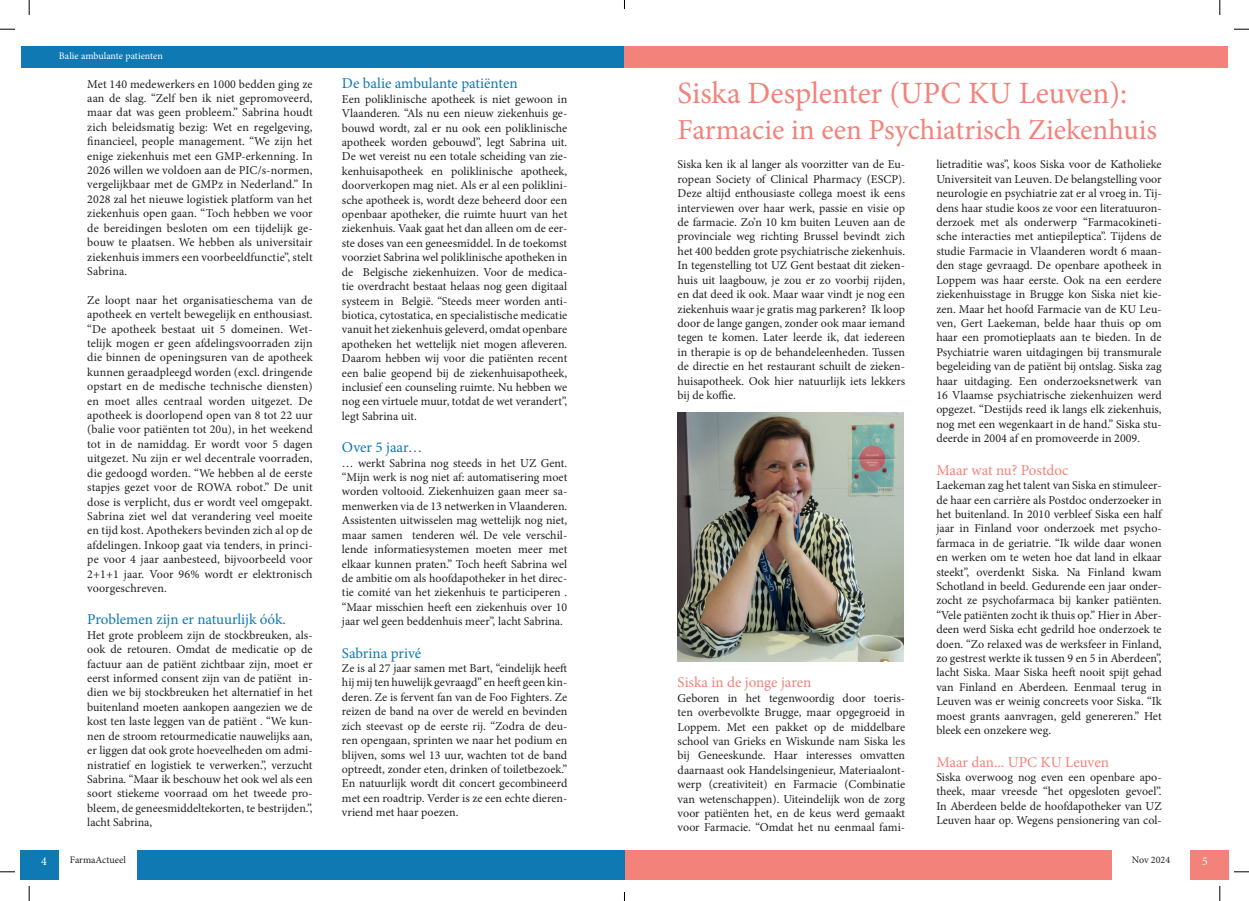
<style>
.page{position:relative;width:1249px;height:901px;background:#fff}
.page>*{position:absolute;margin:0;border:0;box-sizing:border-box;transform-origin:0 0}
.t1{font:31px "Minion Pro";color:#f3827a}
.t2{font:29px "Minion Pro";color:#f3827a}
.t3{font:15px "Minion Pro";color:#0e79b3}
.t4{font:15px "Minion Pro";letter-spacing:-.005em;color:#f3827a}
.t5{font:12px/14.4px "Minion Pro";color:#231f20;text-align:justify}
.t6{font:12px "Minion Pro";color:#fff}
.t7{font:10px "Minion Pro";color:#fff}
.t8{font:10px "Minion Pro";color:#231f20}
</style>
<div class="page">
<div style="left:624px;top:850px;width:488px;height:30px;background:#f3827a"></div>
<div style="left:137px;top:850px;width:487px;height:30px;background:#0e79b3"></div>
<div style="left:1190px;top:850px;width:38px;height:30px;background:#f3827a"></div>
<div style="left:21px;top:850px;width:38px;height:30px;background:#0e79b3"></div>
<div style="left:21px;top:47px;width:603px;height:21px;background:#0e79b3"></div>
<div style="left:624px;top:47px;width:604px;height:21px;background:#f3827a"></div>
<img style="left:678px;top:413px;width:225px;height:248px">
<svg style="left:0;top:29px;width:15px;height:1px"></svg>
<svg style="left:1234px;top:29px;width:15px;height:1px"></svg>
<svg style="left:0;top:871px;width:15px;height:1px"></svg>
<svg style="left:1234px;top:871px;width:15px;height:1px"></svg>
<svg style="left:29px;top:0;width:1px;height:15px"></svg>
<svg style="left:29px;top:886px;width:1px;height:14px"></svg>
<svg style="left:1219px;top:0;width:2px;height:15px"></svg>
<svg style="left:1219px;top:886px;width:2px;height:14px"></svg>
<p class="t7" style="left:59px;top:49px;width:106px">Balie ambulante patienten</p>
<p class="t5" style="left:87px;top:77px;width:227px">Met 140 medewerkers en 1000 bedden ging ze aan de slag. “Zelf ben ik niet gepromoveerd, maar dat was geen probleem.” Sabrina houdt zich beleidsmatig bezig: Wet en regelgeving, financieel, people management. “We zijn het enige ziekenhuis met een GMP-erkenning. In 2026 willen we voldoen aan de PIC/s-normen, vergelijkbaar met de GMPz in Nederland.” In 2028 zal het nieuwe logistiek platform van het ziekenhuis open gaan. “Toch hebben we voor de bereidingen besloten om een tijdelijk ge&shy;bouw te plaatsen. We hebben als universitair ziekenhuis immers een voorbeeldfunctie”, stelt Sabrina.</p>
<p class="t5" style="left:87px;top:293px;width:227px">Ze loopt naar het organisatieschema van de apotheek en vertelt bewegelijk en enthousiast. “De apotheek bestaat uit 5 domeinen. Wet&shy;telijk mogen er geen afdelingsvoorraden zijn die binnen de openingsuren van de apotheek kunnen geraadpleegd worden (excl. dringende opstart en de medische technische diensten) en moet alles centraal worden uitgezet. De apotheek is doorlopend open van 8 tot 22 uur (balie voor patiënten tot 20u), in het weekend tot in de namiddag. Er wordt voor 5 dagen uitgezet. Nu zijn er wel decentrale voorraden, die gedoogd worden. “We hebben al de eerste stapjes gezet voor de ROWA robot.” De unit dose is verplicht, dus er wordt veel omgepakt.<br>Sabrina ziet wel dat verandering veel moeite en tijd kost. Apothekers bevinden zich al op de afdelingen. Inkoop gaat via tenders, in princi&shy;pe voor 4 jaar aanbesteed, bijvoorbeeld voor 2+1+1 jaar. Voor 96% wordt er elektronisch voorgeschreven.</p>
<p class="t3" style="left:87px;top:609px;width:200px">Problemen zijn er natuurlijk óók.</p>
<p class="t5" style="left:87px;top:627px;width:227px">Het grote probleem zijn de stockbreuken, als&shy;ook de retouren. Omdat de medicatie op de factuur aan de patiënt zichtbaar zijn, moet er eerst informed consent zijn van de patiënt in&shy;dien we bij stockbreuken het alternatief in het buitenland moeten aankopen aangezien we de kost ten laste leggen van de patiënt . “We kun&shy;nen de stroom retourmedicatie nauwelijks aan, er liggen dat ook grote hoeveelheden om admi&shy;nistratief en logistiek te verwerken.”, verzucht Sabrina. “Maar ik beschouw het ook wel als een soort stiekeme voorraad om het tweede pro&shy;bleem, de geneesmiddeltekorten, te bestrijden.”, lacht Sabrina,</p>
<p class="t3" style="left:342px;top:73px;width:177px">De balie ambulante patiënten</p>
<p class="t5" style="left:342px;top:92px;width:227px">Een poliklinische apotheek is niet gewoon in Vlaanderen. “Als nu een nieuw ziekenhuis ge&shy;bouwd wordt, zal er nu ook een poliklinische apotheek worden gebouwd”, legt Sabrina uit.<br>De wet vereist nu een totale scheiding van zie&shy;kenhuisapotheek en poliklinische apotheek, doorverkopen mag niet. Als er al een poliklini&shy;sche apotheek is, wordt deze beheerd door een openbaar apotheker, die ruimte huurt van het ziekenhuis. Vaak gaat het dan alleen om de eer&shy;ste doses van een geneesmiddel. In de toekomst voorziet Sabrina wel poliklinische apotheken in de Belgische ziekenhuizen. Voor de medica&shy;tie overdracht bestaat helaas nog geen digitaal systeem in België. “Steeds meer worden anti&shy;biotica, cytostatica, en specialistische medicatie vanuit het ziekenhuis geleverd, omdat openbare apotheken het wettelijk niet mogen afleveren.<br>Daarom hebben wij voor die patiënten recent een balie geopend bij de ziekenhuisapotheek, inclusief een counseling ruimte. Nu hebben we nog een virtuele muur, totdat de wet verandert”, legt Sabrina uit.</p>
<p class="t3" style="left:342px;top:437px;width:82px">Over 5 jaar…</p>
<p class="t5" style="left:342px;top:455px;width:227px">… werkt Sabrina nog steeds in het UZ Gent. “Mijn werk is nog niet af: automatisering moet worden voltooid. Ziekenhuizen gaan meer sa&shy;menwerken via de 13 netwerken in Vlaanderen.<br>Assistenten uitwisselen mag wettelijk nog niet, maar samen tenderen wél. De vele verschil&shy;lende informatiesystemen moeten meer met elkaar kunnen praten.” Toch heeft Sabrina wel de ambitie om als hoofdapotheker in het direc&shy;tie comité van het ziekenhuis te participeren . “Maar misschien heeft een ziekenhuis over 10 jaar wel geen beddenhuis meer”, lacht Sabrina.</p>
<p class="t3" style="left:342px;top:642px;width:81px">Sabrina privé</p>
<p class="t5" style="left:342px;top:660px;width:227px">Ze is al 27 jaar samen met Bart, “eindelijk heeft hij mij ten huwelijk gevraagd” en heeft geen kin&shy;deren. Ze is fervent fan van de Foo Fighters. Ze reizen de band na over de wereld en bevinden zich steevast op de eerste rij. “Zodra de deu&shy;ren opengaan, sprinten we naar het podium en blijven, soms wel 13 uur, wachten tot de band optreedt, zonder eten, drinken of toiletbezoek.” En natuurlijk wordt dit concert gecombineerd met een roadtrip. Verder is ze een echte dieren&shy;vriend met haar poezen.</p>
<h1 class="t1" style="left:678px;top:72px;width:451px">Siska Desplenter (UPC KU Leuven):</h1>
<h2 class="t2" style="left:678px;top:110px;width:481px">Farmacie in een Psychiatrisch Ziekenhuis</h2>
<p class="t5" style="left:678px;top:157px;width:229px">Siska ken ik al langer als voorzitter van de Eu&shy;ropean Society of Clinical Pharmacy (ESCP).<br>Deze altijd enthousiaste collega moest ik eens interviewen over haar werk, passie en visie op de farmacie. Zo’n 10 km buiten Leuven aan de provinciale weg richting Brussel bevindt zich het 400 bedden grote psychiatrische ziekenhuis.<br>In tegenstelling tot UZ Gent bestaat dit zieken&shy;huis uit laagbouw, je zou er zo voorbij rijden, en dat deed ik ook. Maar waar vindt je nog een ziekenhuis waar je gratis mag parkeren? Ik loop door de lange gangen, zonder ook maar iemand tegen te komen. Later leerde ik, dat iedereen in therapie is op de behandeleenheden. Tussen de directie en het restaurant schuilt de zieken&shy;huisapotheek. Ook hier natuurlijk iets lekkers bij de koffie.</p>
<p class="t5" style="left:936px;top:157px;width:227px">lietraditie was”, koos Siska voor de Katholieke Universiteit van Leuven. De belangstelling voor neurologie en psychiatrie zat er al vroeg in. Tij&shy;dens haar studie koos ze voor een literatuuron&shy;derzoek met als onderwerp “Farmacokineti&shy;sche interacties met antiepileptica”. Tijdens de studie Farmacie in Vlaanderen wordt 6 maan&shy;den stage gevraagd. De openbare apotheek in Loppem was haar eerste. Ook na een eerdere ziekenhuisstage in Brugge kon Siska niet kie&shy;zen. Maar het hoofd Farmacie van de KU Leu&shy;ven, Gert Laekeman, belde haar thuis op om haar een promotieplaats aan te bieden. In de Psychiatrie waren uitdagingen bij transmurale begeleiding van de patiënt bij ontslag. Siska zag haar uitdaging. Een onderzoeksnetwerk van 16 Vlaamse psychiatrische ziekenhuizen werd opgezet. “Destijds reed ik langs elk ziekenhuis, nog met een wegenkaart in de hand.” Siska stu&shy;deerde in 2004 af en promoveerde in 2009.</p>
<p class="t4" style="left:936px;top:459px;width:134px">Maar wat nu? Postdoc</p>
<p class="t5" style="left:936px;top:478px;width:227px">Laekeman zag het talent van Siska en stimuleer&shy;de haar een carrière als Postdoc onderzoeker in het buitenland. In 2010 verbleef Siska een half jaar in Finland voor onderzoek met psycho&shy;farmaca in de geriatrie. “Ik wilde daar wonen en werken om te weten hoe dat land in elkaar steekt”, overdenkt Siska. Na Finland kwam Schotland in beeld. Gedurende een jaar onder&shy;zocht ze psychofarmaca bij kanker patiënten. “Vele patiënten zocht ik thuis op.” Hier in Aber&shy;deen werd Siska echt gedrild hoe onderzoek te doen. “Zo relaxed was de werksfeer in Finland, zo gestrest werkte ik tussen 9 en 5 in Aberdeen”, lacht Siska. Maar Siska heeft nooit spijt gehad van Finland en Aberdeen. Eenmaal terug in Leuven was er weinig concreets voor Siska. “Ik moest grants aanvragen, geld genereren.” Het bleek een onzekere weg.</p>
<p class="t4" style="left:936px;top:751px;width:174px">Maar dan... UPC KU Leuven</p>
<p class="t5" style="left:936px;top:769px;width:227px">Siska overwoog nog even een openbare apo&shy;theek, maar vreesde “het opgesloten gevoel”.<br>In Aberdeen belde de hoofdapotheker van UZ Leuven haar op. Wegens pensionering van col-</p>
<p class="t4" style="left:678px;top:672px;width:135px">Siska in de jonge jaren</p>
<p class="t5" style="left:678px;top:690px;width:229px">Geboren in het tegenwoordig door toeris&shy;ten overbevolkte Brugge, maar opgegroeid in Loppem. Met een pakket op de middelbare school van Grieks en Wiskunde nam Siska les bij Geneeskunde. Haar interesses omvatten daarnaast ook Handelsingenieur, Materiaalont&shy;werp (creativiteit) en Farmacie (Combinatie van wetenschappen). Uiteindelijk won de zorg voor patiënten het, en de keus werd gemaakt voor Farmacie. “Omdat het nu eenmaal fami-</p>
<p class="t6" style="left:41px;top:852px;width:7px">4</p>
<p class="t8" style="left:70px;top:853px;width:57px">FarmaActueel</p>
<p class="t6" style="left:1202px;top:852px;width:7px">5</p>
<p class="t8" style="left:1132px;top:853px;width:40px">Nov 2024</p>
</div>
